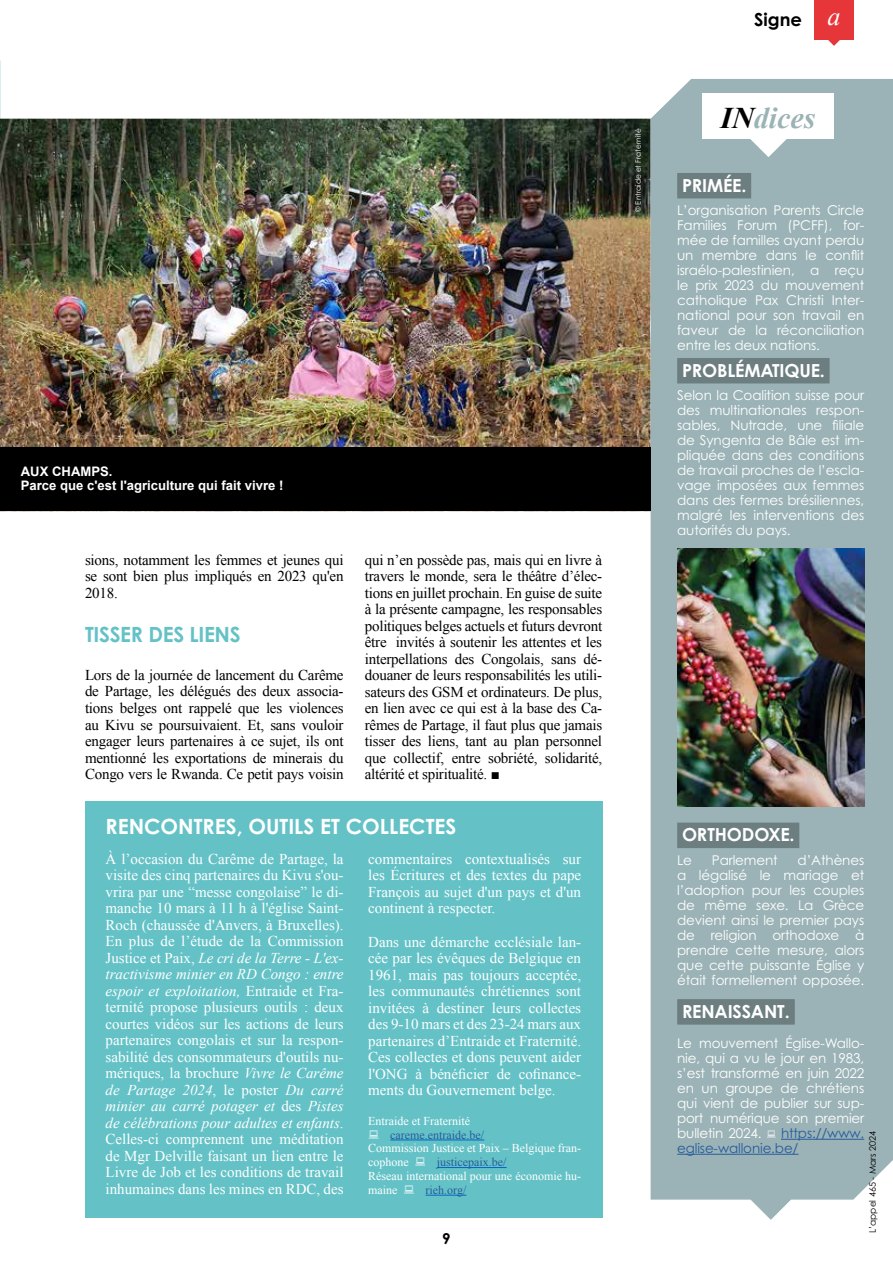
<style>
.page{position:relative;width:893px;height:1263px;background:#fff}
.page>*{position:absolute;margin:0;border:0;box-sizing:border-box;transform-origin:0 0}
.t1{font:italic 700 30px "Times New Roman";color:#9bb3b6}
.t2{font:700 21px "Century Gothic Pro";color:#fff}
.t3{font:700 21px "Century Gothic Pro";letter-spacing:-.015em;color:#64c2c7}
.t4{font:700 18px "Century Gothic Pro";letter-spacing:-.01em;color:#fff}
.t5{font:700 18px "Century Gothic Pro";color:#000}
.t6{font:15px/16.5px "Times New Roman";color:#fff;text-align:justify}
.t7{font:15px/16.5px "Times New Roman";letter-spacing:-.015em;color:#000;text-align:justify}
.t8{font:700 15px "Century Gothic Pro";color:#000}
.t9{font:13.5px/15px "Century Gothic Pro";letter-spacing:-.01em;color:#fff;text-align:justify}
.t10{font:13.5px/15px "Century Gothic Pro";letter-spacing:-.01em;color:#255c9c}
.t11{font:700 13.05px/14.5px "Arial";color:#fff}
.t12{font:12px/13.8px "Times New Roman";color:#fff}
.t13{font:12px "Times New Roman";color:#275b9b}
.t14{font:9px "Century Gothic Pro";color:#000}
.t15{font:7.5px "Century Gothic Pro";color:#fff}
.s1{font-style:italic}
.s2{font-family:"Times New Roman";font-weight:400;font-style:italic;font-size:26.1px;color:#fff}
.s3{color:#000}
</style>
<div class="page">
<img style="left:0;top:119px;width:651px;height:329px">
<div style="left:814px;top:0;width:40px;height:39px;background:#e7363a"></div>
<svg style="left:827px;top:39px;width:13px;height:7px"></svg>
<div style="left:651px;top:79px;width:242px;height:1141px;background:#9bb3b6"></div>
<div style="left:677px;top:173px;width:74px;height:25px;background:#6d7e81"></div>
<div style="left:677px;top:358px;width:153px;height:25px;background:#6d7e81"></div>
<div style="left:677px;top:822px;width:122px;height:26px;background:#6d7e81"></div>
<div style="left:677px;top:999px;width:118px;height:25px;background:#6d7e81"></div>
<hr style="left:781px;top:1139px;width:83px;height:1px;background:#255c9c">
<hr style="left:677px;top:1154px;width:121px;height:1px;background:#255c9c">
<svg style="left:749px;top:139px;width:38px;height:18px"></svg>
<div style="left:702px;top:94px;width:132px;height:45px;background:#fff"></div>
<img style="left:677px;top:549px;width:187px;height:258px">
<div style="left:0;top:448px;width:651px;height:63px;background:#000"></div>
<div style="left:85px;top:801px;width:517px;height:417px;background:#64c2c7"></div>
<hr style="left:390px;top:1140px;width:94px;height:1px;background:#0563c1">
<hr style="left:437px;top:1167px;width:70px;height:1px;background:#0563c1">
<hr style="left:426px;top:1195px;width:40px;height:1px;background:#0563c1">
<svg style="left:767px;top:1130px;width:9px;height:8px"></svg>
<p class="t15" style="left:633px;top:212px;width:85px;rotate:-90deg">© Entraide et Fraternité</p>
<p class="t11" style="left:21px;top:464px;width:264px">AUX CHAMPS.<br>Parce que c'est l'agriculture qui fait vivre !</p>
<p class="t7" style="left:85px;top:552px;width:260px">sions, notamment les femmes et jeunes qui se sont bien plus impliqués en 2023 qu'en 2018.</p>
<h2 class="t3" style="left:85px;top:621px;width:157px">TISSER DES LIENS</h2>
<p class="t7" style="left:85px;top:667px;width:260px">Lors de la journée de lancement du Carême de Partage, les délégués des deux associa&shy;tions belges ont rappelé que les violences au Kivu se poursuivaient. Et, sans vouloir engager leurs partenaires à ce sujet, ils ont mentionné les exportations de minerais du Congo vers le Rwanda. Ce petit pays voisin</p>
<p class="t7" style="left:365px;top:552px;width:239px">qui n’en possède pas, mais qui en livre à travers le monde, sera le théâtre d’élec&shy;tions en juillet prochain. En guise de suite à la présente campagne, les responsables politiques belges actuels et futurs devront être invités à soutenir les attentes et les interpellations des Congolais, sans dé&shy;douaner de leurs responsabilités les utili&shy;sateurs des GSM et ordinateurs. De plus, en lien avec ce qui est à la base des Ca&shy;rêmes de Partage, il faut plus que jamais tisser des liens, tant au plan personnel que collectif, entre sobriété, solidarité, altérité et spiritualité. ■</p>
<h2 class="t2" style="left:106px;top:813px;width:352px">RENCONTRES, OUTILS ET COLLECTES</h2>
<p class="t6" style="left:106px;top:850px;width:239px">À l’occasion du Carême de Partage, la visite des cinq partenaires du Kivu s'ou&shy;vrira par une “messe congolaise” le di&shy;manche 10 mars à 11 h à l'église Saint-Roch (chaussée d'Anvers, à Bruxelles).<br>En plus de l’étude de la Commission Justice et Paix, <span class="s1">Le cri de la Terre - L'ex&shy;tractivisme minier en RD Congo : entre espoir et exploitation,</span> Entraide et Fra&shy;ternité propose plusieurs outils : deux courtes vidéos sur les actions de leurs partenaires congolais et sur la respon&shy;sabilité des consommateurs d'outils nu&shy;mériques, la brochure <span class="s1">Vivre le Carême de Partage 2024</span>, le poster <span class="s1">Du carré minier au carré potager et</span> des <span class="s1">Pistes de célébrations pour adultes et enfants</span>.<br>Celles-ci comprennent une méditation de Mgr Delville faisant un lien entre le Livre de Job et les conditions de travail inhumaines dans les mines en RDC, des</p>
<p class="t6" style="left:368px;top:850px;width:214px">commentaires contextualisés sur les Écritures et des textes du pape François au sujet d'un pays et d'un continent à respecter.</p>
<p class="t6" style="left:368px;top:933px;width:214px">Dans une démarche ecclésiale lan&shy;cée par les évêques de Belgique en 1961, mais pas toujours acceptée, les communautés chrétiennes sont invitées à destiner leurs collectes des 9-10 mars et des 23-24 mars aux partenaires d’Entraide et Fraternité.<br>Ces collectes et dons peuvent aider l'ONG à bénéficier de cofinance&shy;ments du Gouvernement belge.</p>
<p class="t12" style="left:368px;top:1114px;width:103px">Entraide et Fraternité</p>
<p class="t13" style="left:390px;top:1128px;width:95px">careme.entraide.be/</p>
<p class="t12" style="left:368px;top:1141px;width:214px">Commission Justice et Paix – Belgique fran&shy;cophone</p>
<p class="t13" style="left:437px;top:1155px;width:71px">justicepaix.be/</p>
<p class="t12" style="left:368px;top:1169px;width:214px">Réseau international pour une économie hu&shy;maine</p>
<p class="t13" style="left:426px;top:1183px;width:42px">rieh.org/</p>
<p class="t8" style="left:442px;top:1229px;width:10px">9</p>
<p class="t5" style="left:754px;top:8px;width:88px">Signe <span class="s2">a</span></p>
<h1 class="t1" style="left:721px;top:101px;width:96px"><span class="s3">IN</span>dices</h1>
<p class="t4" style="left:682px;top:174px;width:66px">PRIMÉE.</p>
<p class="t9" style="left:677px;top:203px;width:189px">L’organisation Parents Circle Families Forum (PCFF), for&shy;mée de familles ayant perdu un membre dans le conflit israélo-palestinien, a reçu le prix 2023 du mouvement catholique Pax Christi Inter&shy;national pour son travail en faveur de la réconciliation entre les deux nations.</p>
<p class="t4" style="left:682px;top:359px;width:144px">PROBLÉMATIQUE.</p>
<p class="t9" style="left:677px;top:388px;width:189px">Selon la Coalition suisse pour des multinationales respon&shy;sables, Nutrade, une filiale de Syngenta de Bâle est im&shy;pliquée dans des conditions de travail proches de l’escla&shy;vage imposées aux femmes dans des fermes brésiliennes, malgré les interventions des autorités du pays.</p>
<p class="t4" style="left:682px;top:823px;width:114px">ORTHODOXE.</p>
<p class="t9" style="left:677px;top:852px;width:16px">Le</p>
<p class="t9" style="left:712px;top:852px;width:67px">Parlement</p>
<p class="t9" style="left:677px;top:852px;width:189px;text-indent:120px">d’Athènes a légalisé le mariage et l’adoption pour les couples de même sexe. La Grèce devient ainsi le premier pays de religion orthodoxe à prendre cette mesure, alors que cette puissante Église y était formellement opposée.</p>
<p class="t4" style="left:682px;top:1000px;width:109px">RENAISSANT.</p>
<p class="t9" style="left:677px;top:1035px;width:189px">Le mouvement Église-Wallo&shy;nie, qui a vu le jour en 1983, s’est transformé en juin 2022 en un groupe de chrétiens qui vient de publier sur sup&shy;port numérique son premier bulletin 2024.</p>
<p class="t10" style="left:677px;top:1125px;width:189px;text-indent:104px">https://www. eglise-wallonie.be/</p>
<p class="t14" style="left:867px;top:1233px;width:103px;rotate:-90deg">L’appel 465 - Mars 2024</p>
</div>
